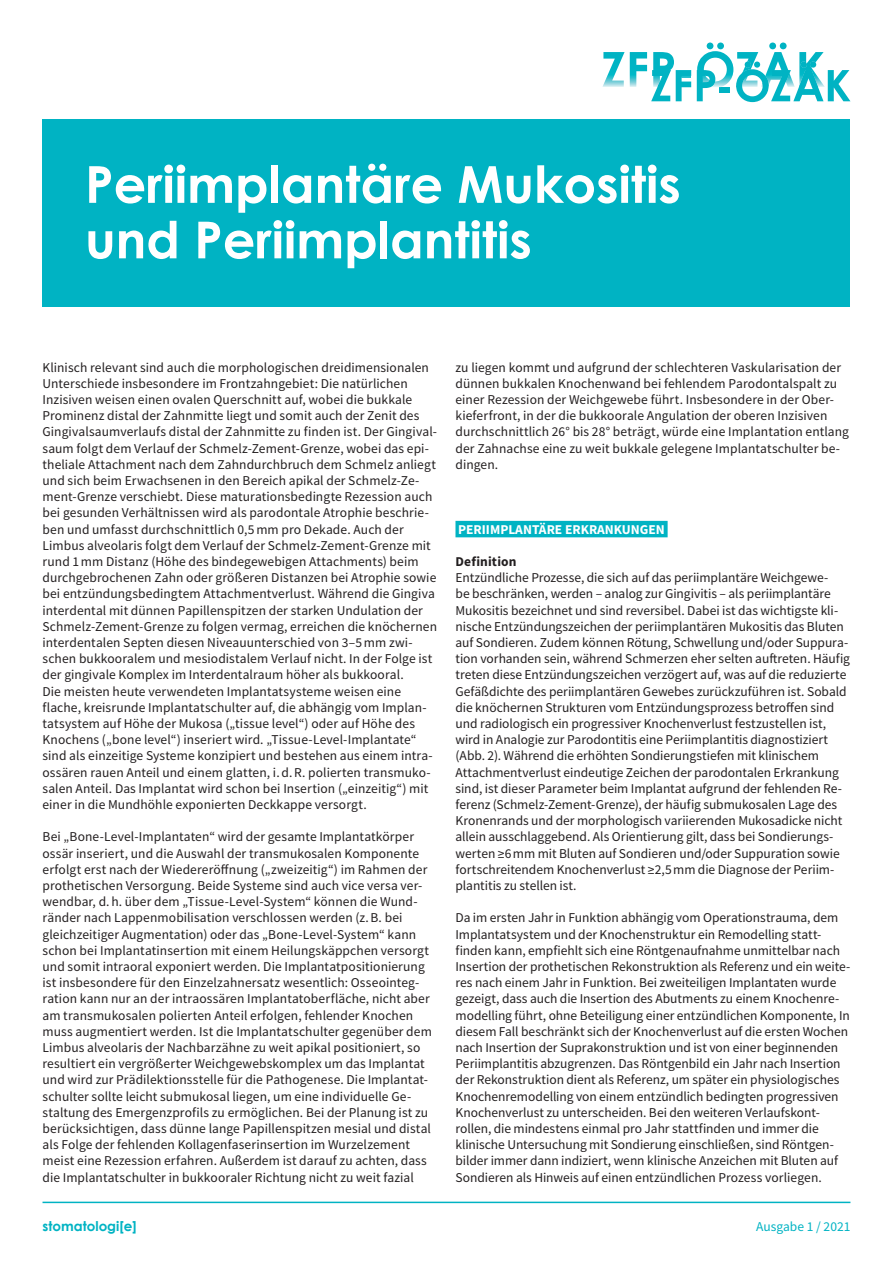
<style>
.page{position:relative;width:893px;height:1263px;background:#fff}
.page>*{position:absolute;margin:0;border:0;box-sizing:border-box;transform-origin:0 0}
.t1{font:700 51px/55.5px "Century Gothic";color:#fff}
.t2{font:13.5px/16.2px "Source Sans Pro";letter-spacing:.005em;color:#231f20}
.t3{font:700 13.5px "Source Sans Pro";color:#fff}
.t4{font:700 13.5px "Century Gothic";color:#00b3c3}
.t5{font:13.5px "Source Sans Pro";color:#00b3c3}
.t6{font:700 13.5px "Source Sans Pro";letter-spacing:.01em;color:#231f20}
</style>
<div class="page">
<div style="left:455px;top:521px;width:213px;height:16px;background:#00b3c3"></div>
<svg style="left:602px;top:52px;width:89px;height:49px"></svg>
<svg style="left:697px;top:43px;width:153px;height:59px"></svg>
<hr style="left:43px;top:1201px;width:807px;height:2px;background:#00b3c3">
<div style="left:43px;top:119px;width:807px;height:187px;background:#00b3c3"></div>
<h1 class="t1" style="left:85px;top:155px;width:597px">Periimplantäre Mukositis und Periimplantitis</h1>
<p class="t2" style="left:43px;top:359px;width:396px">Klinisch relevant sind auch die morphologischen dreidimensionalen Unterschiede insbesondere im Frontzahngebiet: Die natürlichen Inzisiven weisen einen ovalen Querschnitt auf, wobei die bukkale Prominenz distal der Zahnmitte liegt und somit auch der Zenit des Gingivalsaumverlaufs distal der Zahnmitte zu finden ist. Der Gingival&shy;saum folgt dem Verlauf der Schmelz-Zement-Grenze, wobei das epi&shy;theliale Attachment nach dem Zahndurchbruch dem Schmelz anliegt und sich beim Erwachsenen in den Bereich apikal der Schmelz-Ze&shy;ment-Grenze verschiebt. Diese maturationsbedingte Rezession auch bei gesunden Verhältnissen wird als parodontale Atrophie beschrie&shy;ben und umfasst durchschnittlich 0,5 mm pro Dekade. Auch der Limbus alveolaris folgt dem Verlauf der Schmelz-Zement-Grenze mit rund 1 mm Distanz (Höhe des bindegewebigen Attachments) beim durchgebrochenen Zahn oder größeren Distanzen bei Atrophie sowie bei entzündungsbedingtem Attachmentverlust. Während die Gingiva interdental mit dünnen Papillenspitzen der starken Undulation der Schmelz-Zement-Grenze zu folgen vermag, erreichen die knöchernen interdentalen Septen diesen Niveauunterschied von 3–5 mm zwi&shy;schen bukkooralem und mesiodistalem Verlauf nicht. In der Folge ist der gingivale Komplex im Interdentalraum höher als bukkooral.<br>Die meisten heute verwendeten Implantatsysteme weisen eine flache, kreisrunde Implantatschulter auf, die abhängig vom Implan&shy;tatsystem auf Höhe der Mukosa („tissue level“) oder auf Höhe des Knochens („bone level“) inseriert wird. „Tissue-Level-Implantate“ sind als einzeitige Systeme konzipiert und bestehen aus einem intra&shy;ossären rauen Anteil und einem glatten, i. d. R. polierten transmuko&shy;salen Anteil. Das Implantat wird schon bei Insertion („einzeitig“) mit einer in die Mundhöhle exponierten Deckkappe versorgt.</p>
<p class="t2" style="left:43px;top:829px;width:391px">Bei „Bone-Level-Implantaten“ wird der gesamte Implantatkörper ossär inseriert, und die Auswahl der transmukosalen Komponente erfolgt erst nach der Wiedereröffnung („zweizeitig“) im Rahmen der prothetischen Versorgung. Beide Systeme sind auch vice versa ver&shy;wendbar, d. h. über dem „Tissue-Level-System“ können die Wund&shy;ränder nach Lappenmobilisation verschlossen werden (z. B. bei gleichzeitiger Augmentation) oder das „Bone-Level-System“ kann schon bei Implantatinsertion mit einem Heilungskäppchen versorgt und somit intraoral exponiert werden. Die Implantatpositionierung ist insbesondere für den Einzelzahnersatz wesentlich: Osseointeg&shy;ration kann nur an der intraossären Implantatoberfläche, nicht aber am transmukosalen polierten Anteil erfolgen, fehlender Knochen muss augmentiert werden. Ist die Implantatschulter gegenüber dem Limbus alveolaris der Nachbarzähne zu weit apikal positioniert, so resultiert ein vergrößerter Weichgewebskomplex um das Implantat und wird zur Prädilektionsstelle für die Pathogenese. Die Implantat&shy;schulter sollte leicht submukosal liegen, um eine individuelle Ge&shy;staltung des Emergenzprofils zu ermöglichen. Bei der Planung ist zu berücksichtigen, dass dünne lange Papillenspitzen mesial und distal als Folge der fehlenden Kollagenfaserinsertion im Wurzelzement meist eine Rezession erfahren. Außerdem ist darauf zu achten, dass die Implantatschulter in bukkooraler Richtung nicht zu weit fazial</p>
<p class="t4" style="left:43px;top:1217px;width:96px">stomatologi[e]</p>
<p class="t2" style="left:455px;top:359px;width:395px">zu liegen kommt und aufgrund der schlechteren Vaskularisation der dünnen bukkalen Knochenwand bei fehlendem Parodontalspalt zu einer Rezession der Weichgewebe führt. Insbesondere in der Ober&shy;kieferfront, in der die bukkoorale Angulation der oberen Inzisiven durchschnittlich 26° bis 28° beträgt, würde eine Implantation entlang der Zahnachse eine zu weit bukkale gelegene Implantatschulter be&shy;dingen.</p>
<p class="t3" style="left:458px;top:520px;width:208px">PERIIMPLANTÄRE ERKRANKUNGEN</p>
<p class="t6" style="left:455px;top:552px;width:63px">Definition</p>
<p class="t2" style="left:455px;top:569px;width:396px">Entzündliche Prozesse, die sich auf das periimplantäre Weichgewe-<br>be beschränken, werden – analog zur Gingivitis – als periimplantäre Mukositis bezeichnet und sind reversibel. Dabei ist das wichtigste kli&shy;nische Entzündungszeichen der periimplantären Mukositis das Bluten auf Sondieren. Zudem können Rötung, Schwellung und/oder Suppura&shy;tion vorhanden sein, während Schmerzen eher selten auftreten. Häufig treten diese Entzündungszeichen verzögert auf, was auf die reduzierte Gefäßdichte des periimplantären Gewebes zurückzuführen ist. Sobald die knöchernen Strukturen vom Entzündungsprozess betroffen sind und radiologisch ein progressiver Knochenverlust festzustellen ist, wird in Analogie zur Parodontitis eine Periimplantitis diagnostiziert (Abb. 2). Während die erhöhten Sondierungstiefen mit klinischem Attachmentverlust eindeutige Zeichen der parodontalen Erkrankung sind, ist dieser Parameter beim Implantat aufgrund der fehlenden Re&shy;ferenz (Schmelz-Zement-Grenze), der häufig submukosalen Lage des Kronenrands und der morphologisch variierenden Mukosadicke nicht allein ausschlaggebend. Als Orientierung gilt, dass bei Sondierungs&shy;werten ≥6 mm mit Bluten auf Sondieren und/oder Suppuration sowie fortschreitendem Knochenverlust ≥2,5 mm die Diagnose der Periim&shy;plantitis zu stellen ist.</p>
<p class="t2" style="left:455px;top:910px;width:396px">Da im ersten Jahr in Funktion abhängig vom Operationstrauma, dem Implantatsystem und der Knochenstruktur ein Remodelling statt&shy;finden kann, empfiehlt sich eine Röntgenaufnahme unmittelbar nach Insertion der prothetischen Rekonstruktion als Referenz und ein weite&shy;res nach einem Jahr in Funktion. Bei zweiteiligen Implantaten wurde gezeigt, dass auch die Insertion des Abutments zu einem Knochenre&shy;modelling führt, ohne Beteiligung einer entzündlichen Komponente, In diesem Fall beschränkt sich der Knochenverlust auf die ersten Wochen nach Insertion der Suprakonstruktion und ist von einer beginnenden Periimplantitis abzugrenzen. Das Röntgenbild ein Jahr nach Insertion der Rekonstruktion dient als Referenz, um später ein physiologisches Knochenremodelling von einem entzündlich bedingten progressiven Knochenverlust zu unterscheiden. Bei den weiteren Verlaufskont&shy;rollen, die mindestens einmal pro Jahr stattfinden und immer die klinische Untersuchung mit Sondierung einschließen, sind Röntgen&shy;bilder immer dann indiziert, wenn klinische Anzeichen mit Bluten auf Sondieren als Hinweis auf einen entzündlichen Prozess vorliegen.</p>
<p class="t5" style="left:756px;top:1217px;width:96px">Ausgabe 1 / 2021</p>
</div>
